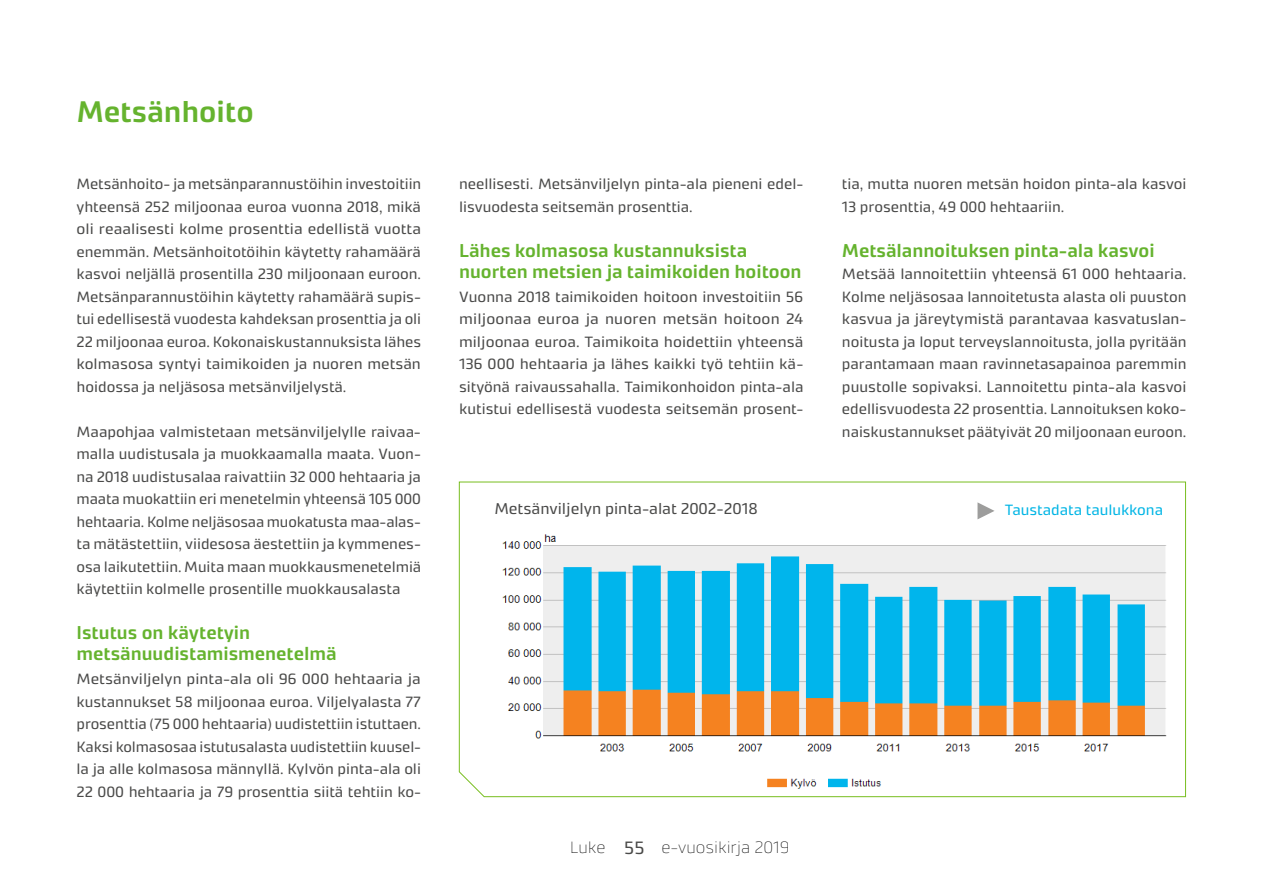
<style>
.page{position:relative;width:1263px;height:893px;background:#fff}
.page>*{position:absolute;margin:0;border:0;box-sizing:border-box;transform-origin:0 0}
.t1{font:600 30px "Accura";color:#65b32e}
.t2{font:600 18.75px/21px "Accura";color:#65b32e}
.t3{font:100 16.5px "Accura";color:#000}
.t4{font:15.75px "Accura";color:#4a4a49}
.t5{font:15px/22.5px "Accura";color:#4a4a49;text-align:justify}
.t6{font:15px "Accura";color:#00b5e5}
.s1{font-weight:400;font-size:18px;color:#4a4a49}
</style>
<div class="page">
<svg style="left:458px;top:481px;width:728px;height:317px"></svg>
<svg style="left:977px;top:502px;width:17px;height:17px"></svg>
<img style="left:486px;top:528px;width:684px;height:264px">
<h1 class="t1" style="left:77px;top:93px;width:179px">Metsänhoito</h1>
<p class="t5" style="left:77px;top:172px;width:346px">Metsänhoito- ja metsänparannustöihin investoitiin yhteensä 252 miljoonaa euroa vuonna 2018, mikä oli reaalisesti kolme prosenttia edellistä vuotta enemmän. Metsänhoitotöihin käytetty rahamäärä kasvoi neljällä prosentilla 230 miljoonaan euroon.<br>Metsänparannustöihin käytetty rahamäärä supis&shy;tui edellisestä vuodesta kahdeksan prosenttia ja oli 22 miljoonaa euroa. Kokonaiskustannuksista lähes kolmasosa syntyi taimikoiden ja nuoren metsän hoidossa ja neljäsosa metsänviljelystä.</p>
<p class="t5" style="left:77px;top:420px;width:346px">Maapohjaa valmistetaan metsänviljelylle raivaa&shy;malla uudistusala ja muokkaamalla maata. Vuon&shy;na 2018 uudistusalaa raivattiin 32 000 hehtaaria ja maata muokattiin eri menetelmin yhteensä 105 000 hehtaaria. Kolme neljäsosaa muokatusta maa-alas&shy;ta mätästettiin, viidesosa äestettiin ja kymmenes&shy;osa laikutettiin. Muita maan muokkausmenetelmiä käytettiin kolmelle prosentille muokkausalasta</p>
<p class="t2" style="left:77px;top:622px;width:262px">Istutus on käytetyin metsänuudistamismenetelmä</p>
<p class="t5" style="left:77px;top:667px;width:346px">Metsänviljelyn pinta-ala oli 96 000 hehtaaria ja kustannukset 58 miljoonaa euroa. Viljelyalasta 77 prosenttia (75 000 hehtaaria) uudistettiin istuttaen.<br>Kaksi kolmasosaa istutusalasta uudistettiin kuusel&shy;la ja alle kolmasosa männyllä. Kylvön pinta-ala oli 22 000 hehtaaria ja 79 prosenttia siitä tehtiin ko-</p>
<p class="t5" style="left:459px;top:172px;width:346px">neellisesti. Metsänviljelyn pinta-ala pieneni edel&shy;lisvuodesta seitsemän prosenttia.</p>
<p class="t2" style="left:459px;top:239px;width:344px">Lähes kolmasosa kustannuksista nuorten metsien ja taimikoiden hoitoon</p>
<p class="t5" style="left:459px;top:285px;width:346px">Vuonna 2018 taimikoiden hoitoon investoitiin 56 miljoonaa euroa ja nuoren metsän hoitoon 24 miljoonaa euroa. Taimikoita hoidettiin yhteensä 136 000 hehtaaria ja lähes kaikki työ tehtiin kä&shy;sityönä raivaussahalla. Taimikonhoidon pinta-ala kutistui edellisestä vuodesta seitsemän prosent-</p>
<p class="t5" style="left:842px;top:172px;width:346px">tia, mutta nuoren metsän hoidon pinta-ala kasvoi<br>13 prosenttia, 49 000 hehtaariin.</p>
<p class="t2" style="left:842px;top:239px;width:314px">Metsälannoituksen pinta-ala kasvoi</p>
<p class="t5" style="left:842px;top:262px;width:346px">Metsää lannoitettiin yhteensä 61 000 hehtaaria.<br>Kolme neljäsosaa lannoitetusta alasta oli puuston kasvua ja järeytymistä parantavaa kasvatuslan&shy;noitusta ja loput terveyslannoitusta, jolla pyritään parantamaan maan ravinnetasapainoa paremmin puustolle sopivaksi. Lannoitettu pinta-ala kasvoi edellisvuodesta 22 prosenttia. Lannoituksen koko&shy;naiskustannukset päätyivät 20 miljoonaan euroon.</p>
<p class="t4" style="left:494px;top:499px;width:265px">Metsänviljelyn pinta-alat 2002-2018</p>
<p class="t6" style="left:1005px;top:501px;width:160px">Taustadata taulukkona</p>
<p class="t3" style="left:570px;top:838px;width:221px">Luke <span class="s1">55</span> e-vuosikirja 2019</p>
</div>
